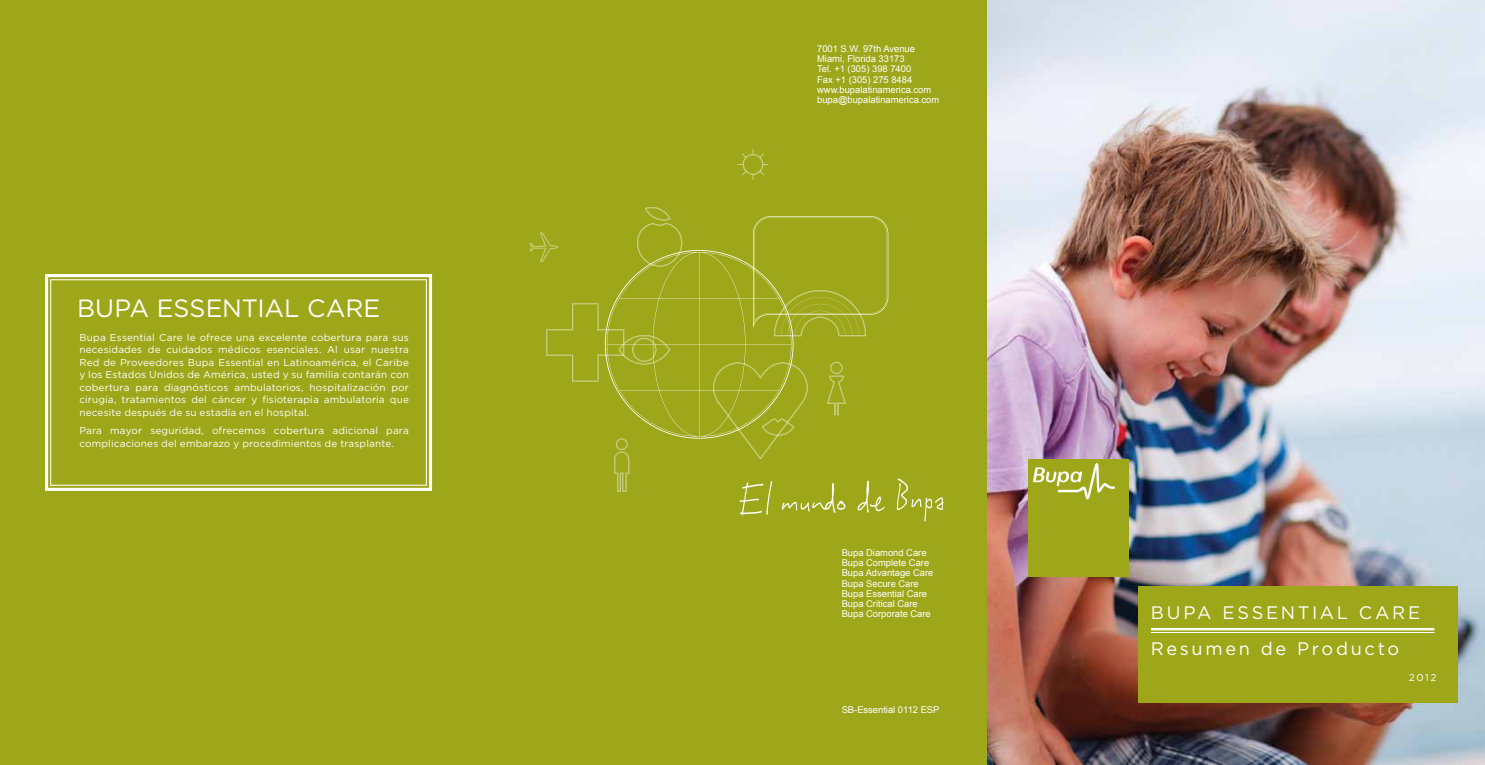
<style>
.page{position:relative;width:1485px;height:765px;background:#fff}
.page>*{position:absolute;margin:0;border:0;box-sizing:border-box;transform-origin:0 0}
.t1{font:25px "Gotham";color:#fff}
.t2{font:18.12px/35.5px "Gotham";letter-spacing:.15em;color:#fff}
.t3{font:10px/12.5px "Gotham";letter-spacing:.015em;color:#fff;text-align:justify}
.t4{font:9.38px/10.4px "Arial";color:#fff}
</style>
<div class="page">
<div style="left:0;top:0;width:987px;height:765px;background:#9da719"></div>
<img style="left:987px;top:0;width:498px;height:765px">
<div style="left:43px;top:272px;width:391px;height:221px;background:#9da719"></div>
<div style="left:50px;top:279px;width:377px;height:207px;border:1px solid #fff"></div>
<svg style="left:738px;top:149px;width:31px;height:31px"></svg>
<div style="left:1138px;top:586px;width:320px;height:116px;background:#9da719"></div>
<hr style="left:1151px;top:628px;width:283px;height:2px;background:#fff">
<hr style="left:1151px;top:632px;width:283px;height:1px;background:#fff">
<div style="left:1028px;top:459px;width:101px;height:118px;background:#9da719"></div>
<svg style="left:1033px;top:463px;width:82px;height:36px"></svg>
<svg style="left:897px;top:478px;width:47px;height:44px;background:#a6af2f"></svg>
<svg style="left:529px;top:207px;width:359px;height:308px;background:#9fa91f"></svg>
<h1 class="t1" style="left:77px;top:292px;width:305px">Bupa essential Care</h1>
<p class="t3" style="left:79px;top:331px;width:331px">Bupa Essential Care le ofrece una excelente cobertura para sus necesidades de cuidados médicos esenciales. Al usar nuestra Red de Proveedores Bupa Essential en Latinoamérica, el Caribe y los Estados U nidos de América, usted y su familia contarán con cobertura para diagnósticos ambulatorios, hospitalización por cirugía, tratamientos del cáncer y fisioterapia ambulatoria que necesite después de su estadía en el hospital.</p>
<p class="t3" style="left:79px;top:424px;width:331px">Para mayor seguridad, ofrecemos cobertura adicional para complicaciones del embarazo y procedimientos de trasplante.</p>
<p class="t4" style="left:817px;top:43px;width:124px">7001 S.W. 97th Avenue<br>Miami, Florida 33173<br>Tel. +1 (305) 398 7400<br>Fax +1 (305) 275 8484 www.bupalatinamerica.com bupa@bupalatinamerica.com</p>
<p class="t4" style="left:842px;top:547px;width:93px">Bupa Diamond Care<br>Bupa Complete Care<br>Bupa Advantage Care<br>Bupa Secure Care<br>Bupa Essential Care<br>Bupa Critical Care<br>Bupa Corporate Care</p>
<p class="t4" style="left:842px;top:705px;width:99px">SB-Essential 0112 ESP</p>
<h2 class="t2" style="left:1151px;top:595px;width:250px;text-indent:208px">CARE<br>Resumen de Producto</h2>
<p class="t3" style="left:1409px;top:671px;width:29px">2012</p>
<h2 class="t2" style="left:1151px;top:595px;width:32px">BUPA</h2>
<h2 class="t2" style="left:1222px;top:595px;width:15px">ESSENTIAL</h2>
</div>
